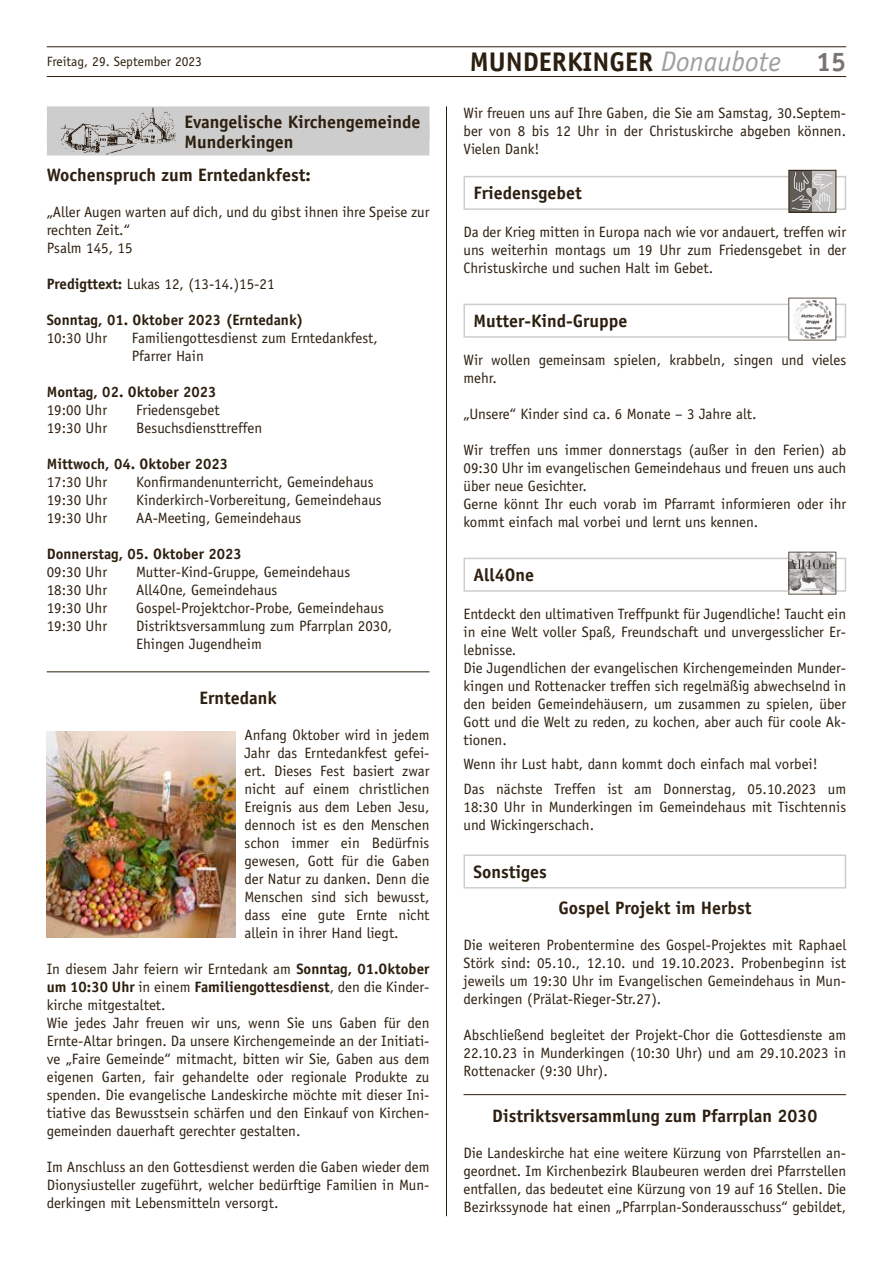
<style>
.page{position:relative;width:893px;height:1263px;background:#fff}
.page>*{position:absolute;margin:0;border:0;box-sizing:border-box;transform-origin:0 0}
.t1{font:700 27px "Officina Sans";color:#2d1f0f}
.t2{font:700 18px/19.5px "Officina Sans";color:#2d1f0f}
.t3{font:15px/18px "Officina Sans";color:#2d1f0f}
.t4{font:700 15px "Officina Sans";color:#2d1f0f}
.t5{font:13.5px "Officina Sans";color:#2d1f0f}
.s1{font-weight:400;font-style:italic;font-size:28.35px;color:#a19f9d}
.s2{color:#787370}
.s3{font-weight:700}
</style>
<div class="page">
<hr style="left:47px;top:76px;width:799px;height:1px;background:#2d1f0f">
<hr style="left:47px;top:47px;width:799px;height:1px;background:#2d1f0f">
<hr style="left:446px;top:106px;width:1px;height:1110px;background:#2d1f0f">
<hr style="left:47px;top:672px;width:382px;height:1px;background:#2d1f0f">
<div style="left:47px;top:106px;width:382px;height:33px;background:#cecdcd"></div>
<div style="left:47px;top:125px;width:382px;height:30px;background:#cecdcd"></div>
<img style="left:60px;top:108px;width:116px;height:47px">
<img style="left:47px;top:731px;width:189px;height:206px">
<hr style="left:463px;top:1094px;width:383px;height:1px;background:#2d1f0f">
<div style="left:463px;top:176px;width:383px;height:34px;border:2px solid #cecdcd"></div>
<img style="left:790px;top:172px;width:44px;height:38px">
<div style="left:788px;top:170px;width:48px;height:42px;border:1px solid #2d1f0f"></div>
<svg style="left:463px;top:298px;width:383px;height:42px"></svg>
<svg style="left:463px;top:552px;width:383px;height:42px"></svg>
<div style="left:463px;top:854px;width:383px;height:34px;border:2px solid #cecdcd"></div>
<p class="t5" style="left:47px;top:53px;width:157px">Freitag, 29. September 2023</p>
<h1 class="t1" style="left:470px;top:45px;width:378px">MUNDERKINGER <span class="s1">Donaubote</span> <span class="s2">15</span></h1>
<p class="t2" style="left:184px;top:112px;width:237px">Evangelische Kirchengemeinde<br>Munderkingen</p>
<p class="t2" style="left:47px;top:165px;width:265px">Wochenspruch zum Erntedankfest:</p>
<p class="t3" style="left:47px;top:203px;width:384px">„Aller Augen warten auf dich, und du gibst ihnen ihre Speise zur rechten Zeit.“<br>Psalm 145, 15</p>
<p class="t3" style="left:47px;top:275px;width:229px"><span class="s3">Predigttext:</span> Lukas 12, (13-14.)15-21</p>
<p class="t4" style="left:47px;top:311px;width:258px">Sonntag, 01. Oktober 2023 (Erntedank)</p>
<p class="t3" style="left:47px;top:329px;width:62px">10:30 Uhr</p>
<p class="t3" style="left:132px;top:329px;width:248px">Familiengottesdienst zum Erntedankfest,<br>Pfarrer Hain</p>
<p class="t4" style="left:47px;top:383px;width:171px">Montag, 02. Oktober 2023</p>
<p class="t3" style="left:47px;top:401px;width:62px">19:00 Uhr</p>
<p class="t3" style="left:136px;top:401px;width:85px">Friedensgebet</p>
<p class="t3" style="left:47px;top:419px;width:62px">19:30 Uhr</p>
<p class="t3" style="left:136px;top:419px;width:127px">Besuchsdiensttreffen</p>
<p class="t4" style="left:47px;top:455px;width:183px">Mittwoch, 04. Oktober 2023</p>
<p class="t3" style="left:47px;top:473px;width:62px">17:30 Uhr</p>
<p class="t3" style="left:136px;top:473px;width:239px">Konfirmandenunterricht, Gemeindehaus</p>
<p class="t3" style="left:47px;top:491px;width:62px">19:30 Uhr</p>
<p class="t3" style="left:136px;top:491px;width:247px">Kinderkirch-Vorbereitung, Gemeindehaus</p>
<p class="t3" style="left:47px;top:509px;width:62px">19:30 Uhr</p>
<p class="t3" style="left:136px;top:509px;width:167px">AA-Meeting, Gemeindehaus</p>
<p class="t4" style="left:47px;top:545px;width:197px">Donnerstag, 05. Oktober 2023</p>
<p class="t3" style="left:47px;top:563px;width:62px">09:30 Uhr</p>
<p class="t3" style="left:136px;top:563px;width:215px">Mutter-Kind-Gruppe, Gemeindehaus</p>
<p class="t3" style="left:47px;top:581px;width:62px">18:30 Uhr</p>
<p class="t3" style="left:136px;top:581px;width:143px">All4One, Gemeindehaus</p>
<p class="t3" style="left:47px;top:599px;width:62px">19:30 Uhr</p>
<p class="t3" style="left:136px;top:599px;width:249px">Gospel-Projektchor-Probe, Gemeindehaus</p>
<p class="t3" style="left:47px;top:617px;width:62px">19:30 Uhr</p>
<p class="t3" style="left:136px;top:617px;width:258px">Distriktsversammlung zum Pfarrplan 2030,<br>Ehingen Jugendheim</p>
<p class="t2" style="left:199px;top:688px;width:79px">Erntedank</p>
<p class="t3" style="left:244px;top:726px;width:186px;text-align:justify">Anfang Oktober wird in jedem Jahr das Erntedankfest gefei&shy;ert. Dieses Fest basiert zwar nicht auf einem christlichen Ereignis aus dem Leben Jesu, dennoch ist es den Menschen schon immer ein Bedürfnis gewesen, Gott für die Gaben der Natur zu danken. Denn die Menschen sind sich bewusst, dass eine gute Ernte nicht allein in ihrer Hand liegt.</p>
<p class="t3" style="left:47px;top:960px;width:384px">In diesem Jahr feiern wir Erntedank am <span class="s3">Sonntag, 01.Oktober um 10:30 Uhr</span> in einem <span class="s3">Familiengottesdienst</span>, den die Kinder&shy;kirche mitgestaltet.<br>Wie jedes Jahr freuen wir uns, wenn Sie uns Gaben für den Ernte-Altar bringen. Da unsere Kirchengemeinde an der Initiati&shy;ve „Faire Gemeinde“ mitmacht, bitten wir Sie, Gaben aus dem eigenen Garten, fair gehandelte oder regionale Produkte zu spenden. Die evangelische Landeskirche möchte mit dieser Ini&shy;tiative das Bewusstsein schärfen und den Einkauf von Kirchen&shy;gemeinden dauerhaft gerechter gestalten.</p>
<p class="t3" style="left:47px;top:1158px;width:384px;text-align:justify">Im Anschluss an den Gottesdienst werden die Gaben wieder dem Dionysiusteller zugeführt, welcher bedürftige Familien in Mun&shy;derkingen mit Lebensmitteln versorgt.</p>
<p class="t3" style="left:463px;top:104px;width:384px;text-align:justify">Wir freuen uns auf Ihre Gaben, die Sie am Samstag, 30.Septem&shy;ber von 8 bis 12 Uhr in der Christuskirche abgeben können.<br>Vielen Dank!</p>
<p class="t2" style="left:473px;top:183px;width:110px">Friedensgebet</p>
<p class="t3" style="left:463px;top:223px;width:384px;text-align:justify">Da der Krieg mitten in Europa nach wie vor andauert, treffen wir uns weiterhin montags um 19 Uhr zum Friedensgebet in der Christuskirche und suchen Halt im Gebet.</p>
<p class="t2" style="left:473px;top:311px;width:155px">Mutter-Kind-Gruppe</p>
<p class="t3" style="left:463px;top:351px;width:384px">Wir wollen gemeinsam spielen, krabbeln, singen und vieles mehr.</p>
<p class="t3" style="left:463px;top:405px;width:295px">„Unsere“ Kinder sind ca. 6 Monate – 3 Jahre alt.</p>
<p class="t3" style="left:463px;top:441px;width:384px">Wir treffen uns immer donnerstags (außer in den Ferien) ab 09:30 Uhr im evangelischen Gemeindehaus und freuen uns auch über neue Gesichter.<br>Gerne könnt Ihr euch vorab im Pfarramt informieren oder ihr kommt einfach mal vorbei und lernt uns kennen.</p>
<p class="t2" style="left:473px;top:565px;width:62px">All4One</p>
<p class="t3" style="left:463px;top:605px;width:384px">Entdeckt den ultimativen Treffpunkt für Jugendliche! Taucht ein in eine Welt voller Spaß, Freundschaft und unvergesslicher Er&shy;lebnisse.<br>Die Jugendlichen der evangelischen Kirchengemeinden Munder&shy;kingen und Rottenacker treffen sich regelmäßig abwechselnd in den beiden Gemeindehäusern, um zusammen zu spielen, über Gott und die Welt zu reden, zu kochen, aber auch für coole Ak&shy;tionen.</p>
<p class="t3" style="left:463px;top:752px;width:384px;line-height:24.3px">Wenn ihr Lust habt, dann kommt doch einfach mal vorbei!<br>Das nächste Treffen ist am Donnerstag, 05.10.2023 um</p>
<p class="t3" style="left:463px;top:797px;width:384px">18:30 Uhr in Munderkingen im Gemeindehaus mit Tischtennis und Wickingerschach.</p>
<p class="t2" style="left:473px;top:861px;width:75px">Sonstiges</p>
<p class="t2" style="left:558px;top:898px;width:195px">Gospel Projekt im Herbst</p>
<p class="t3" style="left:463px;top:936px;width:384px;text-align:justify">Die weiteren Probentermine des Gospel-Projektes mit Raphael Störk sind: 05.10., 12.10. und 19.10.2023. Probenbeginn ist jeweils um 19:30 Uhr im Evangelischen Gemeindehaus in Mun&shy;derkingen (Prälat-Rieger-Str.27).</p>
<p class="t3" style="left:463px;top:1026px;width:384px;text-align:justify">Abschließend begleitet der Projekt-Chor die Gottesdienste am 22.10.23 in Munderkingen (10:30 Uhr) und am 29.10.2023 in Rottenacker (9:30 Uhr).</p>
<p class="t2" style="left:492px;top:1106px;width:327px">Distriktsversammlung zum Pfarrplan 2030</p>
<p class="t3" style="left:463px;top:1144px;width:384px;text-align:justify">Die Landeskirche hat eine weitere Kürzung von Pfarrstellen an&shy;geordnet. Im Kirchenbezirk Blaubeuren werden drei Pfarrstellen entfallen, das bedeutet eine Kürzung von 19 auf 16 Stellen. Die Bezirkssynode hat einen „Pfarrplan-Sonderausschuss“ gebildet,</p>
</div>
